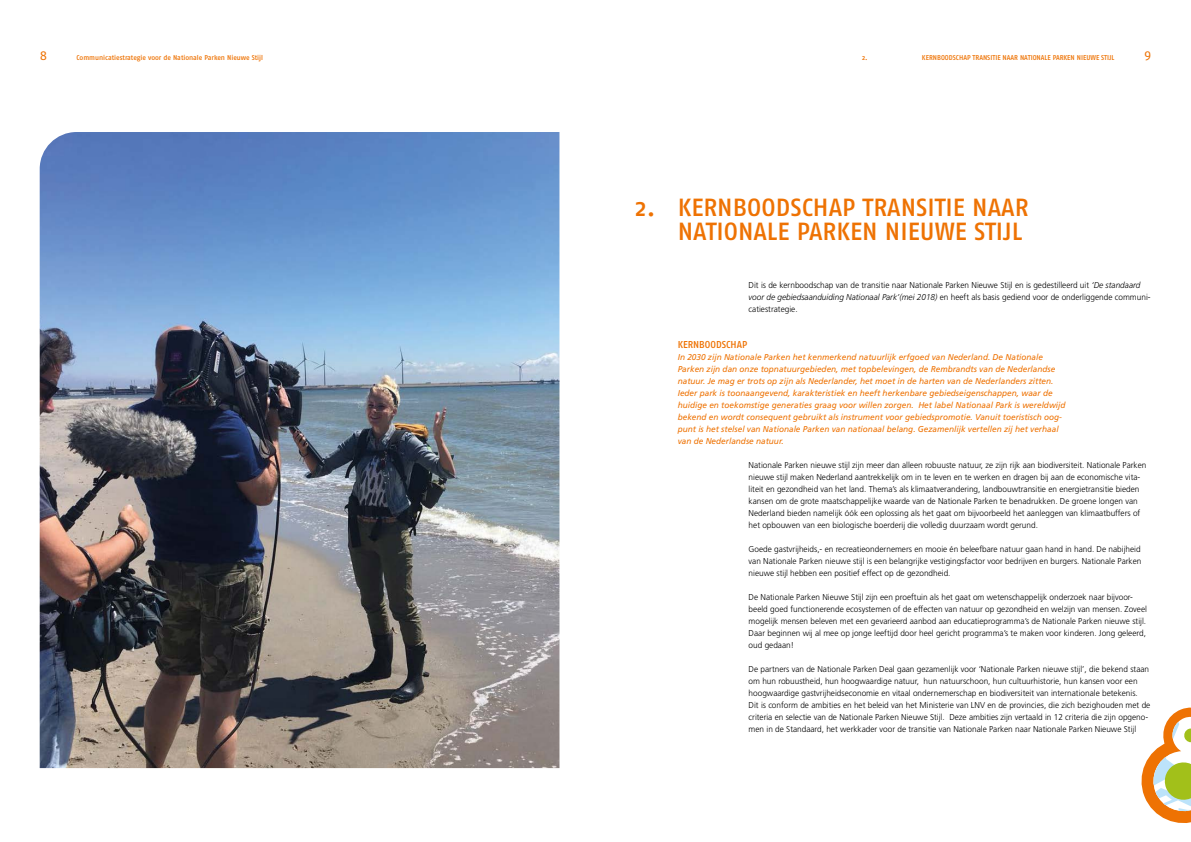
<style>
.page{position:relative;width:1191px;height:842px;background:#fff}
.page>*{position:absolute;margin:0;border:0;box-sizing:border-box;transform-origin:0 0}
.t1{font:24.8px/24px "Fago No Med";color:#ee7203;text-align:right}
.t2{font:13px "Fago No Regular LF";color:#ee7203}
.t3{font:10px "Fago No Med";color:#ee7203}
.t4{font:300 8.5px/12px "Frutiger";color:#000}
.t5{font:italic 8.5px/12px "Frutiger";color:#ee7203}
.t6{font:7px "Fago No Med";color:#ee7203}
.s1{font-style:italic}
</style>
<div class="page">
<svg style="left:1141px;top:707px;width:50px;height:116px"></svg>
<img style="left:40px;top:132px;width:519px;height:636px">
<h2 class="t2" style="left:40px;top:48px;width:9px">8</h2>
<p class="t6" style="left:77px;top:54px;width:188px">Communicatiestrategie voor de Nationale Parken Nieuwe Stijl</p>
<p class="t6" style="left:862px;top:54px;width:7px">2.</p>
<p class="t6" style="left:922px;top:54px;width:194px">KERNBOODSCHAP TRANSITIE NAAR NATIONALE PARKEN NIEUWE STIJL</p>
<h2 class="t2" style="left:1144px;top:48px;width:9px">9</h2>
<h1 class="t1" style="left:635px;top:195px;width:395px">2. KERNBOODSCHAP TRANSITIE NAAR<br>NATIONALE PARKEN NIEUWE STIJL</h1>
<p class="t4" style="left:748px;top:279px;width:403px">Dit is de kernboodschap van de transitie naar Nationale Parken Nieuwe Stijl en is gedestilleerd uit <span class="s1">‘De standaard voor de gebiedsaanduiding Nationaal Park’(mei 2018)</span> en heeft als basis gediend voor de onderliggende communi&shy;catiestrategie.</p>
<p class="t3" style="left:677px;top:339px;width:71px">KERNBOODSCHAP</p>
<p class="t5" style="left:677px;top:351px;width:389px">In 2030 zijn Nationale Parken het kenmerkend natuurlijk erfgoed van Nederland. De Nationale Parken zijn dan onze topnatuurgebieden, met topbelevingen, de Rembrandts van de Nederlandse natuur. Je mag er trots op zijn als Nederlander, het moet in de harten van de Nederlanders zitten.<br>Ieder park is toonaangevend, karakteristiek en heeft herkenbare gebiedseigenschappen, waar de huidige en toekomstige generaties graag voor willen zorgen. Het label Nationaal Park is wereldwijd bekend en wordt consequent gebruikt als instrument voor gebiedspromotie. Vanuit toeristisch oog&shy;punt is het stelsel van Nationale Parken van nationaal belang. Gezamenlijk vertellen zij het verhaal van de Nederlandse natuur.</p>
<p class="t4" style="left:748px;top:459px;width:399px">Nationale Parken nieuwe stijl zijn meer dan alleen robuuste natuur, ze zijn rijk aan biodiversiteit. Nationale Parken nieuwe stijl maken Nederland aantrekkelijk om in te leven en te werken en dragen bij aan de economische vita&shy;liteit en gezondheid van het land. Thema’s als klimaatverandering, landbouwtransitie en energietransitie bieden kansen om de grote maatschappelijke waarde van de Nationale Parken te benadrukken. De groene longen van Nederland bieden namelijk óók een oplossing als het gaat om bijvoorbeeld het aanleggen van klimaatbuffers of het opbouwen van een biologische boerderij die volledig duurzaam wordt gerund.</p>
<p class="t4" style="left:748px;top:543px;width:394px;text-align:justify">Goede gastvrijheids,- en recreatieondernemers en mooie én beleefbare natuur gaan hand in hand. De nabijheid van Nationale Parken nieuwe stijl is een belangrijke vestigingsfactor voor bedrijven en burgers. Nationale Parken nieuwe stijl hebben een positief effect op de gezondheid.</p>
<p class="t4" style="left:748px;top:591px;width:400px">De Nationale Parken Nieuwe Stijl zijn een proeftuin als het gaat om wetenschappelijk onderzoek naar bijvoor&shy;beeld goed functionerende ecosystemen of de effecten van natuur op gezondheid en welzijn van mensen. Zoveel mogelijk mensen beleven met een gevarieerd aanbod aan educatieprogramma’s de Nationale Parken nieuwe stijl.<br>Daar beginnen wij al mee op jonge leeftijd door heel gericht programma’s te maken voor kinderen. Jong geleerd, oud gedaan!</p>
<p class="t4" style="left:748px;top:663px;width:403px">De partners van de Nationale Parken Deal gaan gezamenlijk voor ‘Nationale Parken nieuwe stijl’, die bekend staan om hun robuustheid, hun hoogwaardige natuur, hun natuurschoon, hun cultuurhistorie, hun kansen voor een hoogwaardige gastvrijheidseconomie en vitaal ondernemerschap en biodiversiteit van internationale betekenis.<br>Dit is conform de ambities en het beleid van het Ministerie van LNV en de provincies, die zich bezighouden met de criteria en selectie van de Nationale Parken Nieuwe Stijl. Deze ambities zijn vertaald in 12 criteria die zijn opgeno&shy;men in de Standaard, het werkkader voor de transitie van Nationale Parken naar Nationale Parken Nieuwe Stijl</p>
</div>
